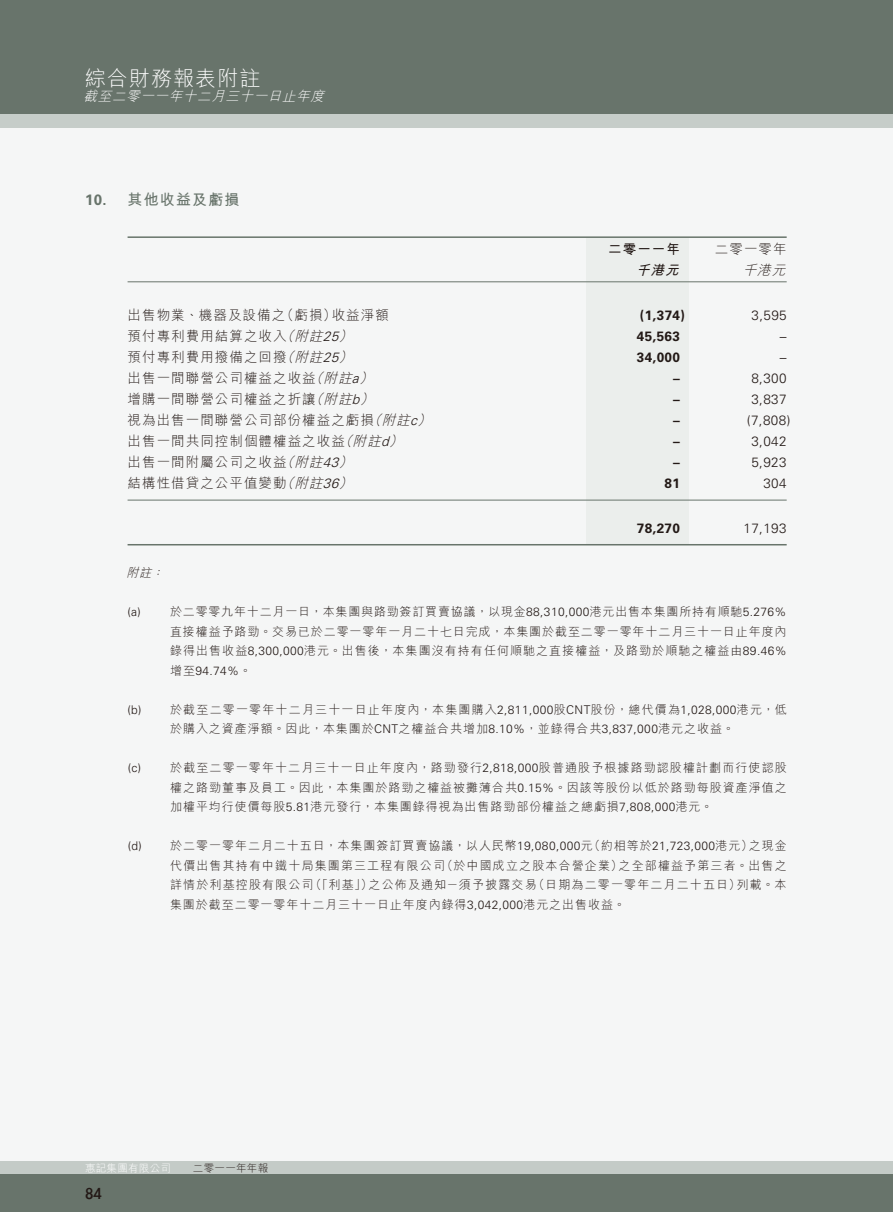
<style>
.page{position:relative;width:893px;height:1212px;background:#fff}
.page>*{position:absolute;margin:0;border:0;box-sizing:border-box;transform-origin:0 0}
.t1{font:300 21px "M Hei HK";letter-spacing:.05em;color:#fff}
.t2{font:18px "Li Gothic Med";color:#231916}
.t3{font:700 15px "M Hei HK";letter-spacing:.08em;color:#68746b}
.t4{font:300 13.5px "M Hei HK";letter-spacing:.08em;color:#231916}
.t5{font:300 13.5px "Univers LT Std";letter-spacing:.03em;color:#231916}
.t6{font:700 13.5px "Univers LT Std";letter-spacing:.03em;color:#231916}
.t7{font:italic 300 13.5px "M Hei HK";color:#fff}
.t8{font:700 13.5px "M Hei HK";letter-spacing:.08em;color:#231916}
.t9{font:italic 700 13.5px "M Hei HK";color:#231916}
.t10{font:italic 300 13.5px "M Hei HK";color:#231916}
.t11{font:300 12px/19.5px "M Hei HK";letter-spacing:.08em;color:#231916;text-align:justify}
.t12{font:300 12px/19.5px "M Hei HK";letter-spacing:.1em;color:#231916}
.t13{font:300 12px "Univers LT Std";color:#231916}
.t14{font:italic 300 12px "M Hei HK";color:#231916}
.t15{font:300 10.5px "M Hei HK";letter-spacing:.03em;color:#fff}
.t16{font:300 10.5px "M Hei HK";letter-spacing:.03em;color:#231916}
.s1{font-family:"Univers LT Std"}
.s2{font-style:italic}
.s3{font-family:"Univers LT Std";font-style:italic}
.s4{font-family:"M Hei HK"}
</style>
<div class="page">
<div style="left:0;top:0;width:893px;height:1161px;background:#f5f6f6"></div>
<div style="left:0;top:1161px;width:893px;height:51px;background:#c4cbc7"></div>
<div style="left:0;top:0;width:893px;height:127px;background:#c6cdc9"></div>
<div style="left:0;top:0;width:893px;height:114px;background:#68746b"></div>
<div style="left:0;top:1174px;width:893px;height:38px;background:#68746b"></div>
<div style="left:587px;top:238px;width:102px;height:306px;background:#ebeeec"></div>
<hr style="left:128px;top:236px;width:659px;height:2px;background:#68746b">
<hr style="left:128px;top:281px;width:659px;height:1px;background:#68746b">
<hr style="left:128px;top:500px;width:659px;height:1px;background:#68746b">
<hr style="left:128px;top:544px;width:659px;height:1px;background:#68746b">
<h1 class="t1" style="left:85px;top:64px;width:177px">綜合財務報表附註</h1>
<p class="t7" style="left:84px;top:86px;width:247px">截至二零一一年十二月三十一日止年度</p>
<p class="t3" style="left:85px;top:188px;width:156px"><span class="s1">10.</span> 其他收益及虧損</p>
<p class="t8" style="left:608px;top:240px;width:73px">二零一一年</p>
<p class="t4" style="left:715px;top:240px;width:73px">二零一零年</p>
<p class="t9" style="left:636px;top:261px;width:49px">千港元</p>
<p class="t10" style="left:743px;top:261px;width:49px">千港元</p>
<p class="t4" style="left:128px;top:306px;width:263px">出售物業、機器及設備之（虧損）收益淨額</p>
<p class="t6" style="left:640px;top:308px;width:47px">(1,374)</p>
<p class="t5" style="left:751px;top:307px;width:37px">3,595</p>
<p class="t4" style="left:128px;top:327px;width:231px">預付專利費用結算之收入<span class="s2">（附註</span><span class="s3">25</span><span class="s2">）</span></p>
<p class="t6" style="left:637px;top:329px;width:45px">45,563</p>
<p class="t5" style="left:780px;top:328px;width:8px">–</p>
<p class="t4" style="left:128px;top:348px;width:231px">預付專利費用撥備之回撥<span class="s2">（附註</span><span class="s3">25</span><span class="s2">）</span></p>
<p class="t6" style="left:637px;top:350px;width:45px">34,000</p>
<p class="t5" style="left:780px;top:349px;width:8px">–</p>
<p class="t4" style="left:128px;top:369px;width:251px">出售一間聯營公司權益之收益<span class="s2">（附註</span><span class="s3">a</span><span class="s2">）</span></p>
<p class="t6" style="left:673px;top:371px;width:8px">–</p>
<p class="t5" style="left:751px;top:370px;width:37px">8,300</p>
<p class="t4" style="left:128px;top:390px;width:252px">增購一間聯營公司權益之折讓<span class="s2">（附註</span><span class="s3">b</span><span class="s2">）</span></p>
<p class="t6" style="left:673px;top:392px;width:8px">–</p>
<p class="t5" style="left:751px;top:391px;width:37px">3,837</p>
<p class="t4" style="left:128px;top:411px;width:309px">視為出售一間聯營公司部份權益之虧損<span class="s2">（附註</span><span class="s3">c</span><span class="s2">）</span></p>
<p class="t6" style="left:673px;top:413px;width:8px">–</p>
<p class="t5" style="left:747px;top:412px;width:45px">(7,808)</p>
<p class="t4" style="left:128px;top:432px;width:281px">出售一間共同控制個體權益之收益<span class="s2">（附註</span><span class="s3">d</span><span class="s2">）</span></p>
<p class="t6" style="left:673px;top:434px;width:8px">–</p>
<p class="t5" style="left:751px;top:433px;width:37px">3,042</p>
<p class="t4" style="left:128px;top:453px;width:231px">出售一間附屬公司之收益<span class="s2">（附註</span><span class="s3">43</span><span class="s2">）</span></p>
<p class="t6" style="left:673px;top:455px;width:8px">–</p>
<p class="t5" style="left:751px;top:454px;width:37px">5,923</p>
<p class="t4" style="left:128px;top:474px;width:231px">結構性借貸之公平值變動<span class="s2">（附註</span><span class="s3">36</span><span class="s2">）</span></p>
<p class="t6" style="left:665px;top:476px;width:17px">81</p>
<p class="t5" style="left:763px;top:475px;width:25px">304</p>
<p class="t6" style="left:637px;top:521px;width:45px">78,270</p>
<p class="t5" style="left:743px;top:520px;width:45px">17,193</p>
<p class="t14" style="left:126px;top:564px;width:43px">附註：</p>
<p class="t13" style="left:128px;top:605px;width:15px">(a)</p>
<p class="t11" style="left:170px;top:601px;width:618px">於二零零九年十二月一日，本集團與路勁簽訂買賣協議，以現金<span class="s1">88,310,000</span>港元出售本集團所持有順馳<span class="s1">5.276%</span>直接權益予路勁。交易已於二零一零年一月二十七日完成，本集團於截至二零一零年十二月三十一日止年度內錄得出售收益<span class="s1">8,300,000</span>港元。出售後，本集團沒有持有任何順馳之直接權益，及路勁於順馳之權益由<span class="s1">89.46%</span></p>
<p class="t13" style="left:170px;top:663px;width:83px"><span class="s4">增至</span>94.74%<span class="s4">。</span></p>
<p class="t12" style="left:170px;top:699px;width:618px;text-indent:-43px"><span class="s1">(b)</span> 於截至二零一零年十二月三十一日止年度內，本集團購入<span class="s1">2,811,000</span>股<span class="s1">CNT</span>股份，總代價為<span class="s1">1,028,000</span>港元，低於購入之資產淨額。因此，本集團於<span class="s1">CNT</span>之權益合共增加<span class="s1">8.10%</span>，並錄得合共<span class="s1">3,837,000</span>港元之收益。</p>
<p class="t13" style="left:128px;top:761px;width:15px">(c)</p>
<p class="t11" style="left:170px;top:757px;width:618px">於截至二零一零年十二月三十一日止年度內，路勁發行<span class="s1">2,818,000</span>股普通股予根據路勁認股權計劃而行使認股權之路勁董事及員工。因此，本集團於路勁之權益被攤薄合共<span class="s1">0.15%</span>。因該等股份以低於路勁每股資產淨值之加權平均行使價每股<span class="s1">5.81</span>港元發行，本集團錄得視為出售路勁部份權益之總虧損<span class="s1">7,808,000</span>港元。</p>
<p class="t11" style="left:170px;top:835px;width:618px;text-indent:-42px"><span class="s1">(d)</span> 於二零一零年二月二十五日，本集團簽訂買賣協議，以人民幣<span class="s1">19,080,000</span>元（約相等於<span class="s1">21,723,000</span>港元）之現金代價出售其持有中鐵十局集團第三工程有限公司（於中國成立之股本合營企業）之全部權益予第三者。出售之詳情於利基控股有限公司（「利基」）之公佈及通知－須予披露交易（日期為二零一零年二月二十五日）列載。本集團於截至二零一零年十二月三十一日止年度內錄得<span class="s1">3,042,000</span>港元之出售收益。</p>
<p class="t15" style="left:85px;top:1161px;width:88px">惠記集團有限公司</p>
<p class="t16" style="left:193px;top:1161px;width:77px">二零一一年年報</p>
<h2 class="t2" style="left:85px;top:1184px;width:18px">84</h2>
</div>
